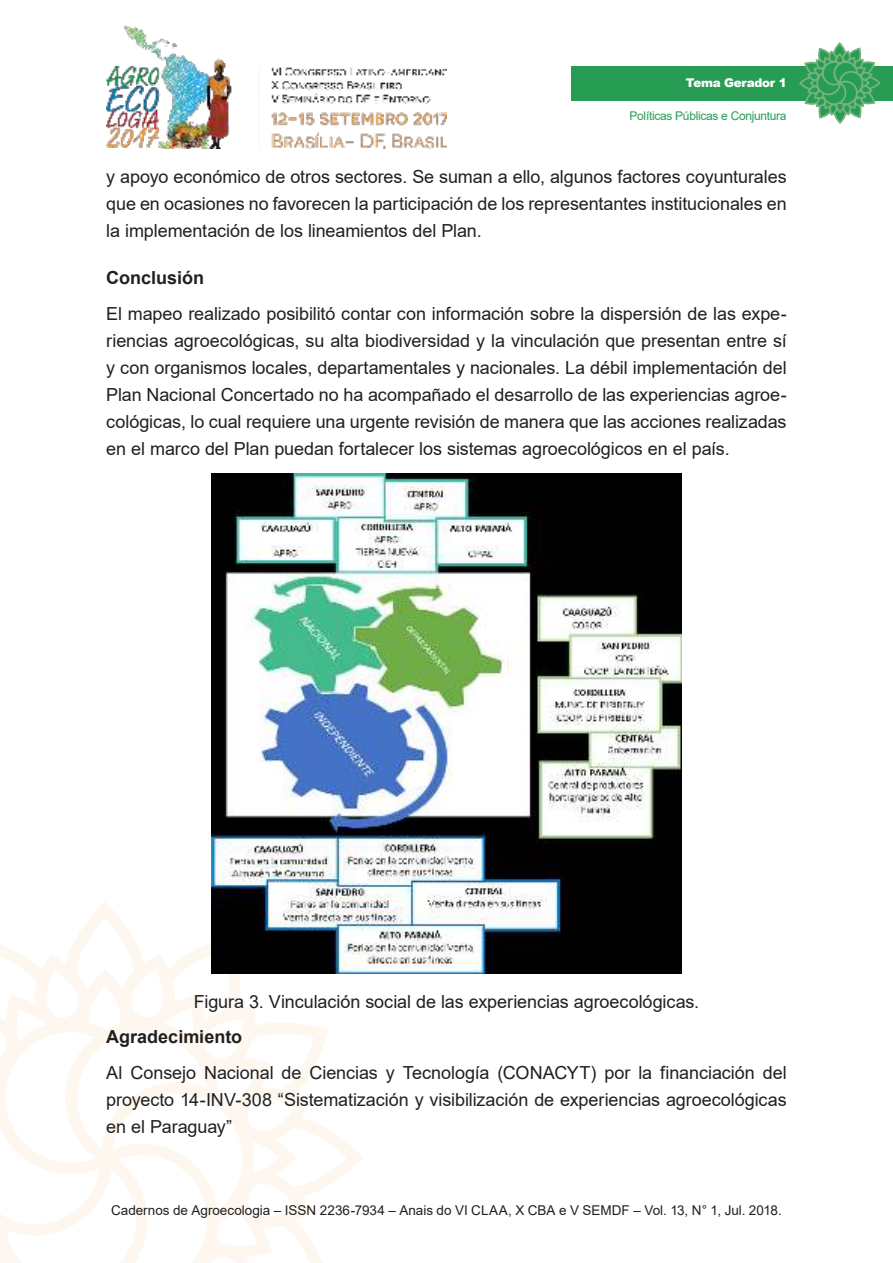
<style>
.page{position:relative;width:893px;height:1263px;background:#fff}
.page>*{position:absolute;margin:0;border:0;box-sizing:border-box;transform-origin:0 0}
.t1{font:18px/27px "Arial";letter-spacing:-.005em;color:#221f1f;text-align:justify}
.t2{font:700 18px "Arial";color:#221f1f}
.t3{font:13.5px "Arial";color:#221f1f}
.t4{font:12px "Arial";letter-spacing:-.025em;color:#269d52}
.t5{font:900 12px "Arial";letter-spacing:-.025em;color:#fff}
</style>
<div class="page">
<img style="left:106px;top:25px;width:340px;height:124px">
<svg style="left:0;top:910px;width:363px;height:353px"></svg>
<div style="left:571px;top:66px;width:322px;height:34px;background:#269d52"></div>
<svg style="left:798px;top:43px;width:83px;height:81px"></svg>
<img style="left:211px;top:474px;width:471px;height:500px">
<p class="t5" style="left:686px;top:76px;width:102px">Tema Gerador 1</p>
<p class="t4" style="left:630px;top:112px;width:159px">Políticas Públicas e Conjuntura</p>
<p class="t1" style="left:106px;top:165px;width:682px">y apoyo económico de otros sectores. Se suman a ello, algunos factores coyunturales que en ocasiones no favorecen la participación de los representantes institucionales en la implementación de los lineamientos del Plan.</p>
<p class="t2" style="left:106px;top:271px;width:99px">Conclusión</p>
<p class="t1" style="left:106px;top:302px;width:682px">El mapeo realizado posibilitó contar con información sobre la dispersión de las expe&shy;riencias agroecológicas, su alta biodiversidad y la vinculación que presentan entre sí y con organismos locales, departamentales y nacionales. La débil implementación del Plan Nacional Concertado no ha acompañado el desarrollo de las experiencias agroe&shy;cológicas, lo cual requiere una urgente revisión de manera que las acciones realizadas en el marco del Plan puedan fortalecer los sistemas agroecológicos en el país.</p>
<p class="t1" style="left:194px;top:989px;width:507px">Figura 3. Vinculación social de las experiencias agroecológicas.</p>
<p class="t2" style="left:106px;top:1030px;width:137px">Agradecimiento</p>
<p class="t1" style="left:106px;top:1060px;width:682px">Al Consejo Nacional de Ciencias y Tecnología (CONACYT) por la financiación del proyecto 14-INV-308 “Sistematización y visibilización de experiencias agroecológicas en el Paraguay”</p>
<p class="t3" style="left:111px;top:1205px;width:672px">Cadernos de Agroecologia – ISSN 2236-7934 – Anais do VI CLAA, X CBA e V SEMDF – Vol. 13, N° 1, Jul. 2018.</p>
</div>
